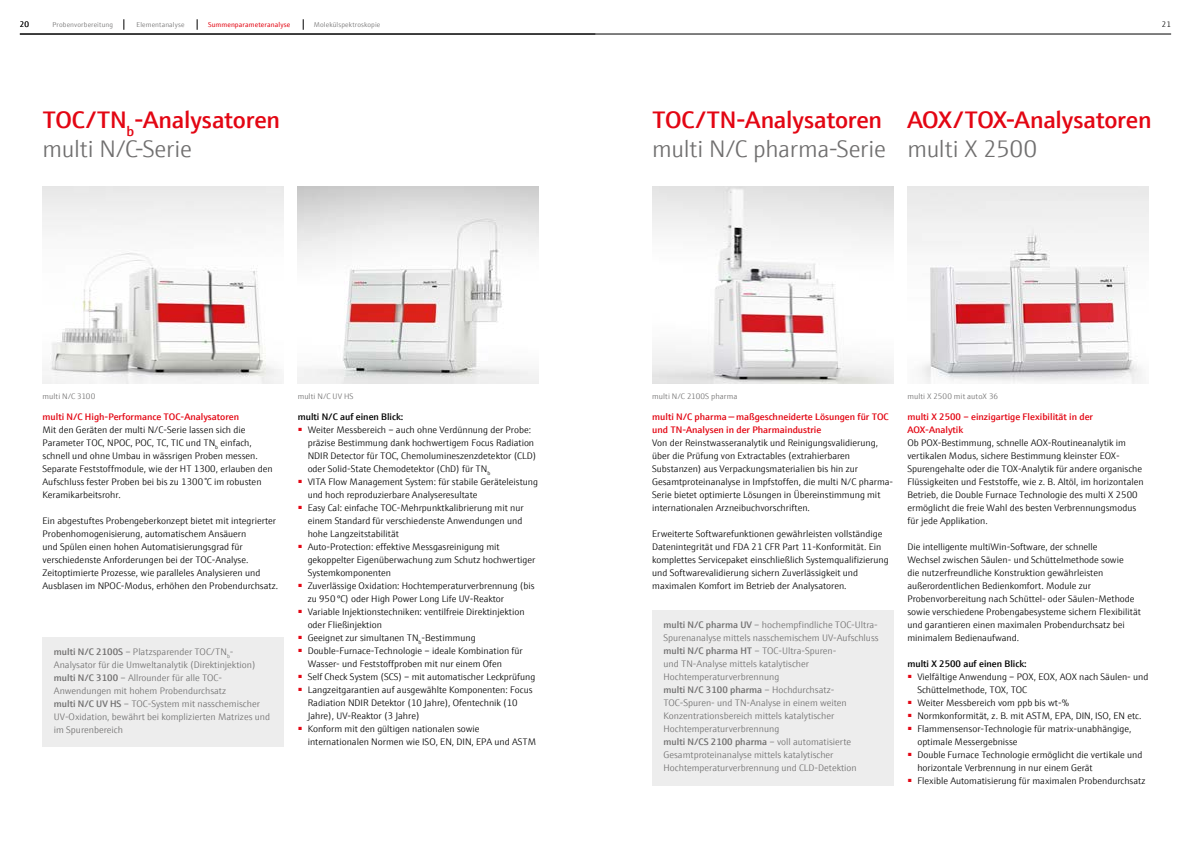
<style>
.page{position:relative;width:1191px;height:842px;background:#fff}
.page>*{position:absolute;margin:0;border:0;box-sizing:border-box;transform-origin:0 0}
.t1{font:600 24px/28.8px "E+H Sans";letter-spacing:-.005em;color:#e30613}
.t2{font:300 24px "E+H Sans";letter-spacing:-.015em;color:#706f6f}
.t3{font:300 9.5px/13px "E+H Sans";color:#000}
.t4{font:300 9.5px/13px "E+H Sans";color:#706f6f}
.t5{font:600 9.5px/13px "E+H Sans";color:#e30613}
.t6{font:600 9.5px "E+H Sans";color:#000}
.t7{font:300 8px "E+H Sans";letter-spacing:.005em;color:#706f6f}
.t8{font:300 8px "E+H Sans";color:#000}
.t9{font:300 7px "E+H Sans";letter-spacing:.015em;color:#706f6f}
.t10{font:7px "E+H Sans";letter-spacing:.015em;color:#e30613}
.s1{font-weight:300;color:#706f6f}
.s2{font-weight:600}
</style>
<div class="page">
<hr style="left:595px;top:34px;width:576px;height:1px;background:#000">
<hr style="left:20px;top:34px;width:575px;height:1px;background:#000">
<img style="left:43px;top:186px;width:240px;height:197px">
<div style="left:43px;top:637px;width:240px;height:109px;background:#ededed"></div>
<img style="left:298px;top:186px;width:241px;height:197px">
<div style="left:652px;top:610px;width:241px;height:175px;background:#ededed"></div>
<img style="left:652px;top:186px;width:241px;height:197px">
<img style="left:907px;top:186px;width:241px;height:197px">
<p class="t8" style="left:20px;top:18px;width:11px">20</p>
<p class="t9" style="left:52px;top:19px;width:62px">Probenvorbereitung</p>
<p class="t9" style="left:137px;top:19px;width:49px">Elementanalyse</p>
<p class="t10" style="left:208px;top:19px;width:84px">Summenparameteranalyse</p>
<p class="t9" style="left:314px;top:19px;width:68px">Molekülspektroskopie</p>
<p class="t8" style="left:1161px;top:18px;width:11px">21</p>
<h1 class="t1" style="left:43px;top:103px;width:239px">TOC/TN<sub>b</sub>-Analysatoren <span class="s1">multi N/C-Serie</span></h1>
<p class="t7" style="left:43px;top:390px;width:54px">multi N/C 3100</p>
<p class="t5" style="left:43px;top:409px;width:198px">multi N/C High-Performance TOC-Analysatoren</p>
<p class="t3" style="left:43px;top:423px;width:231px">Mit den Geräten der multi N/C-Serie lassen sich die Parameter TOC, NPOC, POC, TC, TIC und TN<sub>b</sub> einfach, schnell und ohne Umbau in wässrigen Proben messen.<br>Separate Feststoffmodule, wie der HT 1300, erlauben den Aufschluss fester Proben bei bis zu 1300 °C im robusten Keramikarbeitsrohr.</p>
<p class="t3" style="left:43px;top:514px;width:237px">Ein abgestuftes Probengeberkonzept bietet mit integrierter Probenhomogenisierung, automatischem Ansäuern<br>und Spülen einen hohen Automatisierungsgrad für verschiedenste Anforderungen bei der TOC-Analyse.<br>Zeitoptimierte Prozesse, wie paralleles Analysieren und Ausblasen im NPOC-Modus, erhöhen den Probendurchsatz.</p>
<p class="t4" style="left:54px;top:645px;width:218px"><span class="s2">multi N/C 2100S</span> – Platzsparender TOC/TN<sub>b</sub>-Analysator für die Umweltanalytik (Direktinjektion) <span class="s2">multi N/C 3100</span> – Allrounder für alle TOC-Anwendungen mit hohem Probendurchsatz<br><span class="s2">multi N/C UV HS</span> – TOC-System mit nasschemischer UV-Oxidation, bewährt bei komplizierten Matrizes und im Spurenbereich</p>
<p class="t7" style="left:298px;top:390px;width:57px">multi N/C UV HS</p>
<p class="t6" style="left:298px;top:409px;width:107px">multi N/C auf einen Blick:</p>
<p class="t3" style="left:308px;top:423px;width:230px;text-indent:-10px"><sup>■</sup> Weiter Messbereich – auch ohne Verdünnung der Probe: präzise Bestimmung dank hochwertigem Focus Radiation NDIR Detector für TOC, Chemolumineszenzdetektor (CLD) oder Solid-State Chemodetektor (ChD) für TN<sub>b</sub></p>
<p class="t3" style="left:308px;top:475px;width:232px;text-indent:-10px"><sup>■</sup> VITA Flow Management System: für stabile Geräteleistung und hoch reproduzierbare Analyseresultate</p>
<p class="t3" style="left:308px;top:501px;width:217px;text-indent:-10px"><sup>■</sup> Easy Cal: einfache TOC-Mehrpunktkalibrierung mit nur einem Standard für verschiedenste Anwendungen und hohe Langzeitstabilität</p>
<p class="t3" style="left:308px;top:540px;width:229px;text-indent:-10px"><sup>■</sup> Auto-Protection: effektive Messgasreinigung mit gekoppelter Eigenüberwachung zum Schutz hochwertiger<br>Systemkomponenten</p>
<p class="t3" style="left:308px;top:579px;width:228px;text-indent:-10px"><sup>■</sup> Zuverlässige Oxidation: Hochtemperaturverbrennung (bis zu 950 ºC) oder High Power Long Life UV-Reaktor</p>
<p class="t3" style="left:308px;top:605px;width:218px;text-indent:-10px"><sup>■</sup> Variable Injektionstechniken: ventilfreie Direktinjektion oder Fließinjektion</p>
<p class="t3" style="left:298px;top:631px;width:179px"><sup>■</sup> Geeignet zur simultanen TN<sub>b</sub>-Bestimmung</p>
<p class="t3" style="left:308px;top:644px;width:217px;text-indent:-10px"><sup>■</sup> Double-Furnace-Technologie – ideale Kombination für<br>Wasser- und Feststoffproben mit nur einem Ofen</p>
<p class="t3" style="left:298px;top:670px;width:239px"><sup>■</sup> Self Check System (SCS) – mit automatischer Leckprüfung</p>
<p class="t3" style="left:308px;top:683px;width:226px;text-indent:-10px"><sup>■</sup> Langzeitgarantien auf ausgewählte Komponenten: Focus<br>Radiation NDIR Detektor (10 Jahre), Ofentechnik (10<br>Jahre), UV-Reaktor (3 Jahre)</p>
<p class="t3" style="left:308px;top:722px;width:230px;text-indent:-10px"><sup>■</sup> Konform mit den gültigen nationalen sowie internationalen Normen wie ISO, EN, DIN, EPA und ASTM</p>
<h1 class="t1" style="left:652px;top:103px;width:231px">TOC/TN-Analysatoren</h1>
<h1 class="t2" style="left:652px;top:131px;width:235px">multi N/C pharma-Serie</h1>
<h1 class="t1" style="left:907px;top:103px;width:246px">AOX/TOX-Analysatoren</h1>
<h1 class="t2" style="left:907px;top:131px;width:131px">multi X 2500</h1>
<p class="t7" style="left:652px;top:390px;width:87px">multi N/C 2100S pharma</p>
<p class="t5" style="left:652px;top:409px;width:238px">multi N/C pharma — maßgeschneiderte Lösungen für TOC und TN-Analysen in der Pharmaindustrie</p>
<p class="t3" style="left:652px;top:435px;width:242px">Von der Reinstwasseranalytik und Reinigungsvalidierung, über die Prüfung von Extractables (extrahierbaren Substanzen) aus Verpackungsmaterialien bis hin zur Gesamtproteinanalyse in Impfstoffen, die multi N/C pharma-Serie bietet optimierte Lösungen in Übereinstimmung mit internationalen Arzneibuchvorschriften.</p>
<p class="t3" style="left:652px;top:526px;width:238px">Erweiterte Softwarefunktionen gewährleisten vollständige Datenintegrität und FDA 21 CFR Part 11-Konformität. Ein komplettes Servicepaket einschließlich Systemqualifizierung und Softwarevalidierung sichern Zuverlässigkeit und maximalen Komfort im Betrieb der Analysatoren.</p>
<p class="t4" style="left:663px;top:618px;width:217px"><span class="s2">multi N/C pharma UV</span> – hochempfindliche TOC-Ultra-Spurenanalyse mittels nasschemischem UV-Aufschluss <span class="s2">multi N/C pharma HT</span> – TOC-Ultra-Spuren-<br>und TN-Analyse mittels katalytischer Hochtemperaturverbrennung<br><span class="s2">multi N/C 3100 pharma</span> – Hochdurchsatz-TOC-Spuren- und TN-Analyse in einem weiten Konzentrationsbereich mittels katalytischer Hochtemperaturverbrennung<br><span class="s2">multi N/CS 2100 pharma</span> – voll automatisierte Gesamtproteinanalyse mittels katalytischer Hochtemperaturverbrennung und CLD-Detektion</p>
<p class="t7" style="left:907px;top:390px;width:92px">multi X 2500 mit autoX 36</p>
<p class="t5" style="left:907px;top:409px;width:187px">multi X 2500 – einzigartige Flexibilität in der<br>AOX-Analytik</p>
<p class="t3" style="left:907px;top:436px;width:238px">Ob POX-Bestimmung, schnelle AOX-Routineanalytik im vertikalen Modus, sichere Bestimmung kleinster EOX-Spurengehalte oder die TOX-Analytik für andere organische Flüssigkeiten und Feststoffe, wie z. B. Altöl, im horizontalen Betrieb, die Double Furnace Technologie des multi X 2500 ermöglicht die freie Wahl des besten Verbrennungsmodus für jede Applikation.</p>
<p class="t3" style="left:907px;top:540px;width:235px">Die intelligente multiWin-Software, der schnelle<br>Wechsel zwischen Säulen- und Schüttelmethode sowie<br>die nutzerfreundliche Konstruktion gewährleisten außerordentlichen Bedienkomfort. Module zur Probenvorbereitung nach Schüttel- oder Säulen-Methode sowie verschiedene Probengabesysteme sichern Flexibilität und garantieren einen maximalen Probendurchsatz bei minimalem Bedienaufwand.</p>
<p class="t6" style="left:907px;top:656px;width:121px">multi X 2500 auf einen Blick:</p>
<p class="t3" style="left:917px;top:670px;width:233px;text-indent:-10px"><sup>■</sup> Vielfältige Anwendung – POX, EOX, AOX nach Säulen- und<br>Schüttelmethode, TOX, TOC</p>
<p class="t3" style="left:907px;top:696px;width:163px"><sup>■</sup> Weiter Messbereich vom ppb bis wt-%</p>
<p class="t3" style="left:907px;top:709px;width:235px"><sup>■</sup> Normkonformität, z. B. mit ASTM, EPA, DIN, ISO, EN etc.</p>
<p class="t3" style="left:917px;top:722px;width:216px;text-indent:-10px"><sup>■</sup> Flammensensor-Technologie für matrix-unabhängige, optimale Messergebnisse</p>
<p class="t3" style="left:917px;top:748px;width:226px;text-indent:-10px"><sup>■</sup> Double Furnace Technologie ermöglicht die vertikale und horizontale Verbrennung in nur einem Gerät</p>
<p class="t3" style="left:907px;top:774px;width:240px"><sup>■</sup> Flexible Automatisierung für maximalen Probendurchsatz</p>
</div>
